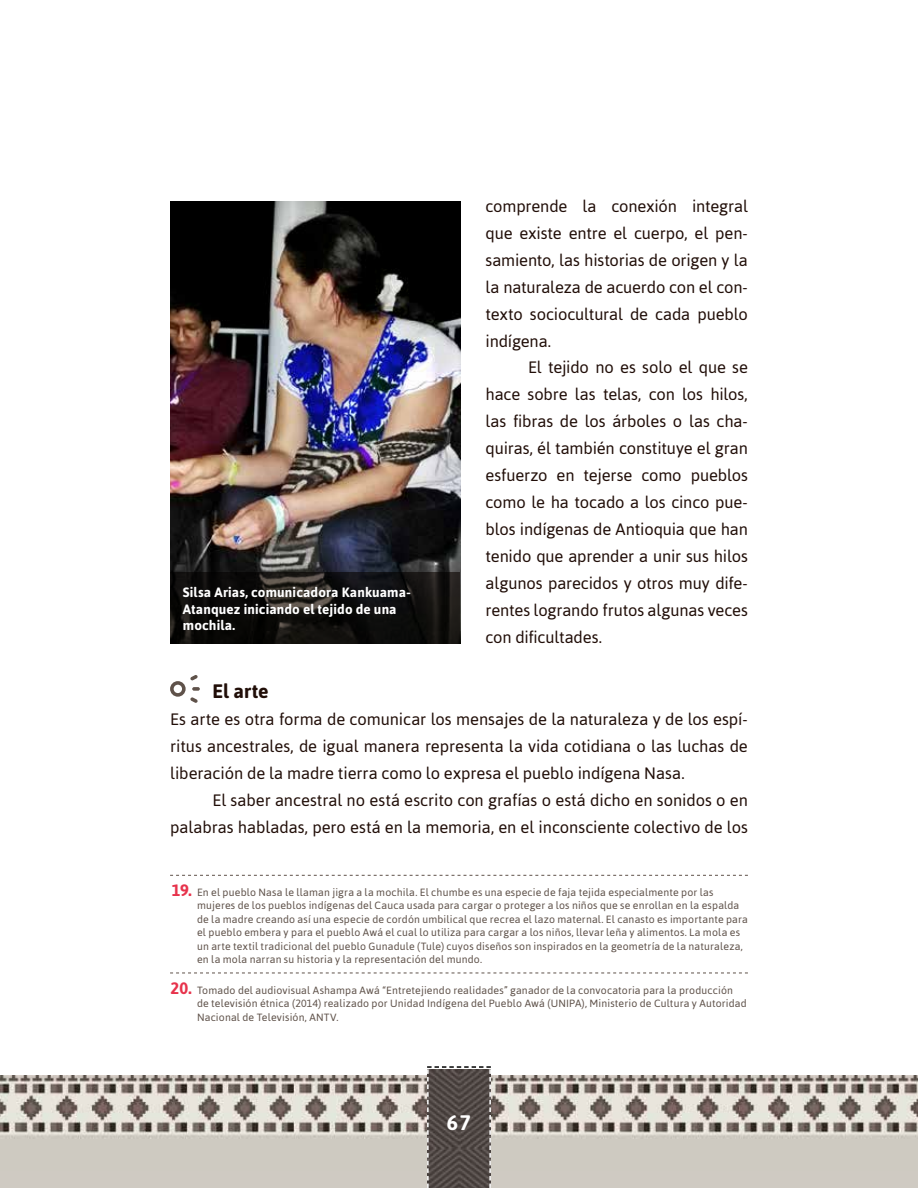
<style>
.page{position:relative;width:918px;height:1188px;background:#fff}
.page>*{position:absolute;margin:0;border:0;box-sizing:border-box;transform-origin:0 0}
.t1{font:700 21px "Asap";color:#fff}
.t2{font:700 19.5px "Asap";letter-spacing:-.005em;color:#210e08}
.t3{font:16.5px/27px "Asap";letter-spacing:-.005em;color:#210e08;text-align:justify}
.t4{font:700 16.5px "Asap";color:#e7334c}
.t5{font:700 13.5px/16.5px "Asap";letter-spacing:.01em;color:#fff}
.t6{font:10.5px/13.5px "Asap";letter-spacing:.015em;color:#5f524a}
</style>
<div class="page">
<img style="left:0;top:1076px;width:918px;height:95px">
<div style="left:0;top:1171px;width:918px;height:17px;background:#cfcac2"></div>
<svg style="left:427px;top:1066px;width:64px;height:122px;background:#58514e"></svg>
<svg style="left:170px;top:875px;width:578px;height:1px"></svg>
<svg style="left:170px;top:973px;width:578px;height:1px"></svg>
<img style="left:170px;top:201px;width:290px;height:371px">
<svg style="left:170px;top:572px;width:290px;height:71px;background:#131210"></svg>
<svg style="left:170px;top:675px;width:30px;height:28px"></svg>
<p class="t5" style="left:183px;top:584px;width:229px">Silsa Arias, comunicadora Kankuama-<br>Atanquez iniciando el tejido de una mochila.</p>
<p class="t3" style="left:486px;top:192px;width:264px">comprende la conexión integral que existe entre el cuerpo, el pen&shy;samiento, las historias de origen y la la naturaleza de acuerdo con el con&shy;texto sociocultural de cada pueblo indígena.</p>
<p class="t3" style="left:486px;top:354px;width:264px;text-indent:43px">El tejido no es solo el que se hace sobre las telas, con los hilos, las fibras de los árboles o las cha&shy;quiras, él también constituye el gran esfuerzo en tejerse como pueblos como le ha tocado a los cinco pue&shy;blos indígenas de Antioquia que han tenido que aprender a unir sus hilos algunos parecidos y otros muy dife&shy;rentes logrando frutos algunas veces con dificultades.</p>
<p class="t2" style="left:213px;top:679px;width:58px">El arte</p>
<p class="t3" style="left:170px;top:705px;width:579px">Es arte es otra forma de comunicar los mensajes de la naturaleza y de los espí&shy;ritus ancestrales, de igual manera representa la vida cotidiana o las luchas de liberación de la madre tierra como lo expresa el pueblo indígena Nasa.</p>
<p class="t3" style="left:170px;top:786px;width:579px;text-align:right">El saber ancestral no está escrito con grafías o está dicho en sonidos o en palabras habladas, pero está en la memoria, en el inconsciente colectivo de los</p>
<p class="t4" style="left:172px;top:881px;width:22px">19.</p>
<p class="t6" style="left:197px;top:885px;width:552px">En el pueblo Nasa le llaman jigra a la mochila. El chumbe es una especie de faja tejida especialmente por las mujeres de los pueblos indígenas del Cauca usada para cargar o proteger a los niños que se enrollan en la espalda de la madre creando así una especie de cordón umbilical que recrea el lazo maternal. El canasto es importante para el pueblo embera y para el pueblo Awá el cual lo utiliza para cargar a los niños, llevar leña y alimentos. La mola es un arte textil tradicional del pueblo Gunadule (Tule) cuyos diseños son inspirados en la geometría de la naturaleza, en la mola narran su historia y la representación del mundo.</p>
<p class="t4" style="left:171px;top:978px;width:23px">20.</p>
<p class="t6" style="left:197px;top:983px;width:551px">Tomado del audiovisual Ashampa Awá “Entretejiendo realidades” ganador de la convocatoria para la producción de televisión étnica (2014) realizado por Unidad Indígena del Pueblo Awá (UNIPA), Ministerio de Cultura y Autoridad<br>Nacional de Televisión, ANTV.</p>
<p class="t1" style="left:447px;top:1110px;width:26px">67</p>
</div>
